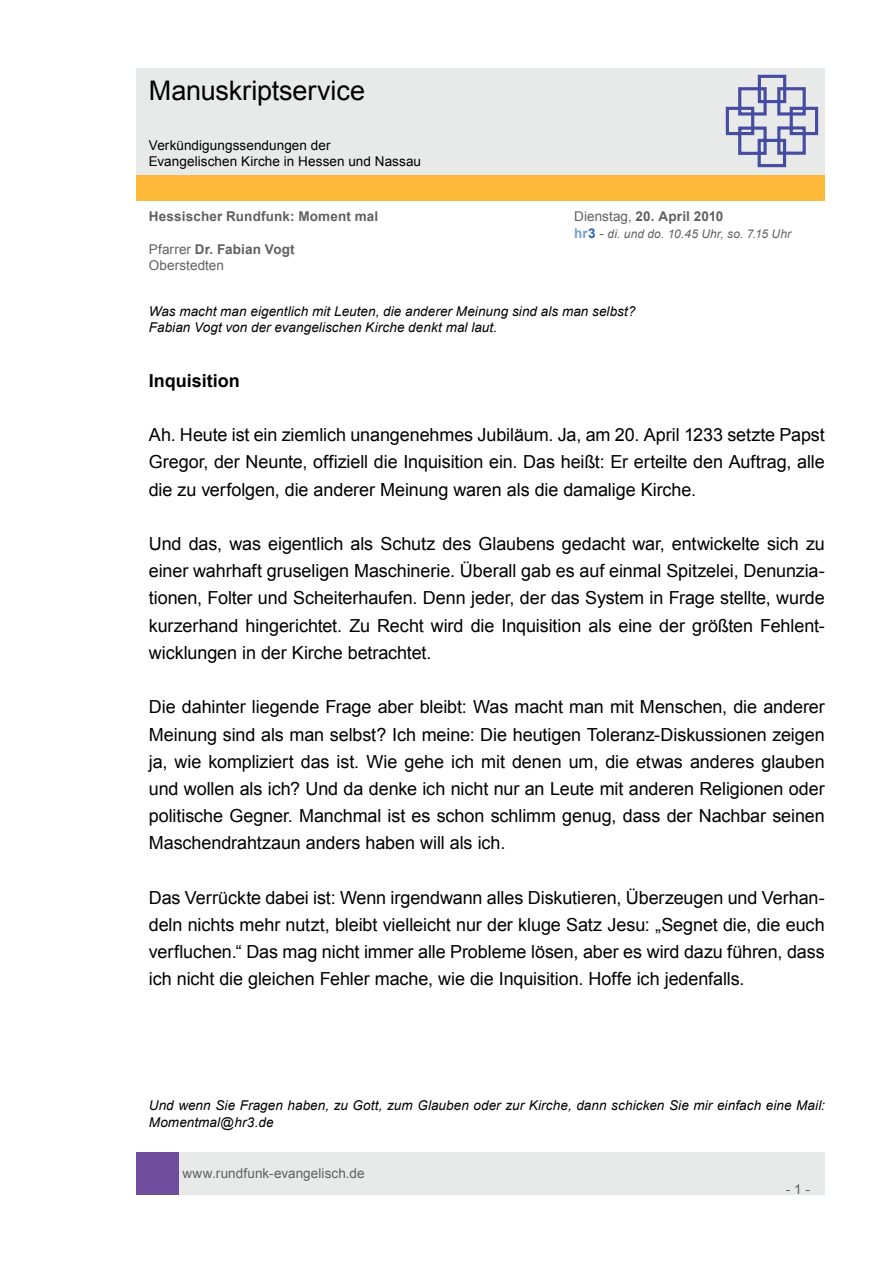
<style>
.page{position:relative;width:893px;height:1263px;background:#fff}
.page>*{position:absolute;margin:0;border:0;box-sizing:border-box;transform-origin:0 0}
.t1{font:27px "Arial";letter-spacing:-.005em;color:#000}
.t2{font:18px/27.2px "Arial";letter-spacing:-.005em;color:#000;text-align:justify}
.t3{font:700 18px "Arial";color:#000}
.t4{font:italic 13.5px/16.2px "Arial";letter-spacing:.005em;color:#000}
.t5{font:13.5px/16.2px "Arial";letter-spacing:.005em;color:#606060}
.t6{font:13.5px/16.2px "Arial";letter-spacing:.005em;color:#000}
.t7{font:700 13.5px "Arial";letter-spacing:.015em;color:#606060}
.t8{font:italic 12px "Arial";letter-spacing:.01em;color:#606060}
.s1{font-weight:400}
.s2{font-weight:700;font-style:normal;font-size:13.5px;color:#71a0cc}
.s3{font-weight:700;font-style:normal;font-size:13.5px;color:#2369b2}
.s4{font-style:normal;font-size:13.5px}
.s5{font-weight:700}
</style>
<div class="page">
<div style="left:179px;top:1152px;width:646px;height:43px;background:#e8e9e9"></div>
<div style="left:136px;top:1152px;width:43px;height:43px;background:#704c9c"></div>
<div style="left:136px;top:175px;width:689px;height:26px;background:#ffb93a"></div>
<div style="left:136px;top:68px;width:689px;height:106px;background:#e8e9e9"></div>
<svg style="left:725px;top:74px;width:94px;height:94px"></svg>
<h1 class="t1" style="left:149px;top:73px;width:218px">Manuskriptservice</h1>
<p class="t6" style="left:149px;top:137px;width:274px">Verkündigungssendungen der<br>Evangelischen Kirche in Hessen und Nassau</p>
<p class="t7" style="left:149px;top:208px;width:231px">Hessischer Rundfunk: Moment mal</p>
<p class="t7" style="left:574px;top:208px;width:151px"><span class="s1">Dienstag,</span> 20. April 2010</p>
<p class="t8" style="left:574px;top:226px;width:219px"><span class="s2">hr</span><span class="s3">3</span> <span class="s4">-</span> di. und do. 10.45 Uhr, so. 7.15 Uhr</p>
<p class="t5" style="left:149px;top:241px;width:147px">Pfarrer <span class="s5">Dr. Fabian Vogt<br></span>Oberstedten</p>
<p class="t4" style="left:149px;top:303px;width:488px">Was macht man eigentlich mit Leuten, die anderer Meinung sind als man selbst?<br>Fabian Vogt von der evangelischen Kirche denkt mal laut.</p>
<p class="t3" style="left:149px;top:368px;width:93px">Inquisition</p>
<p class="t2" style="left:149px;top:421px;width:677px">Ah. Heute ist ein ziemlich unangenehmes Jubiläum. Ja, am 20. April 1233 setzte Papst Gregor, der Neunte, offiziell die Inquisition ein. Das heißt: Er erteilte den Auftrag, alle die zu verfolgen, die anderer Meinung waren als die damalige Kirche.</p>
<p class="t2" style="left:149px;top:530px;width:678px">Und das, was eigentlich als Schutz des Glaubens gedacht war, entwickelte sich zu einer wahrhaft gruseligen Maschinerie. Überall gab es auf einmal Spitzelei, Denunzia&shy;tionen, Folter und Scheiterhaufen. Denn jeder, der das System in Frage stellte, wurde kurzerhand hingerichtet. Zu Recht wird die Inquisition als eine der größten Fehlent&shy;wicklungen in der Kirche betrachtet.</p>
<p class="t2" style="left:149px;top:693px;width:677px">Die dahinter liegende Frage aber bleibt: Was macht man mit Menschen, die anderer Meinung sind als man selbst? Ich meine: Die heutigen Toleranz-Diskussionen zeigen ja, wie kompliziert das ist. Wie gehe ich mit denen um, die etwas anderes glauben und wollen als ich? Und da denke ich nicht nur an Leute mit anderen Religionen oder politische Gegner. Manchmal ist es schon schlimm genug, dass der Nachbar seinen Maschendrahtzaun anders haben will als ich.</p>
<p class="t2" style="left:149px;top:884px;width:678px">Das Verrückte dabei ist: Wenn irgendwann alles Diskutieren, Überzeugen und Verhan&shy;deln nichts mehr nutzt, bleibt vielleicht nur der kluge Satz Jesu: „Segnet die, die euch verfluchen.“ Das mag nicht immer alle Probleme lösen, aber es wird dazu führen, dass ich nicht die gleichen Fehler mache, wie die Inquisition. Hoffe ich jedenfalls.</p>
<p class="t4" style="left:149px;top:1098px;width:677px">Und wenn Sie Fragen haben, zu Gott, zum Glauben oder zur Kirche, dann schicken Sie mir einfach eine Mail:<br>Momentmal@hr3.de</p>
<p class="t5" style="left:182px;top:1165px;width:184px">www.rundfunk-evangelisch.de</p>
<p class="t5" style="left:786px;top:1181px;width:26px">- 1 -</p>
</div>
